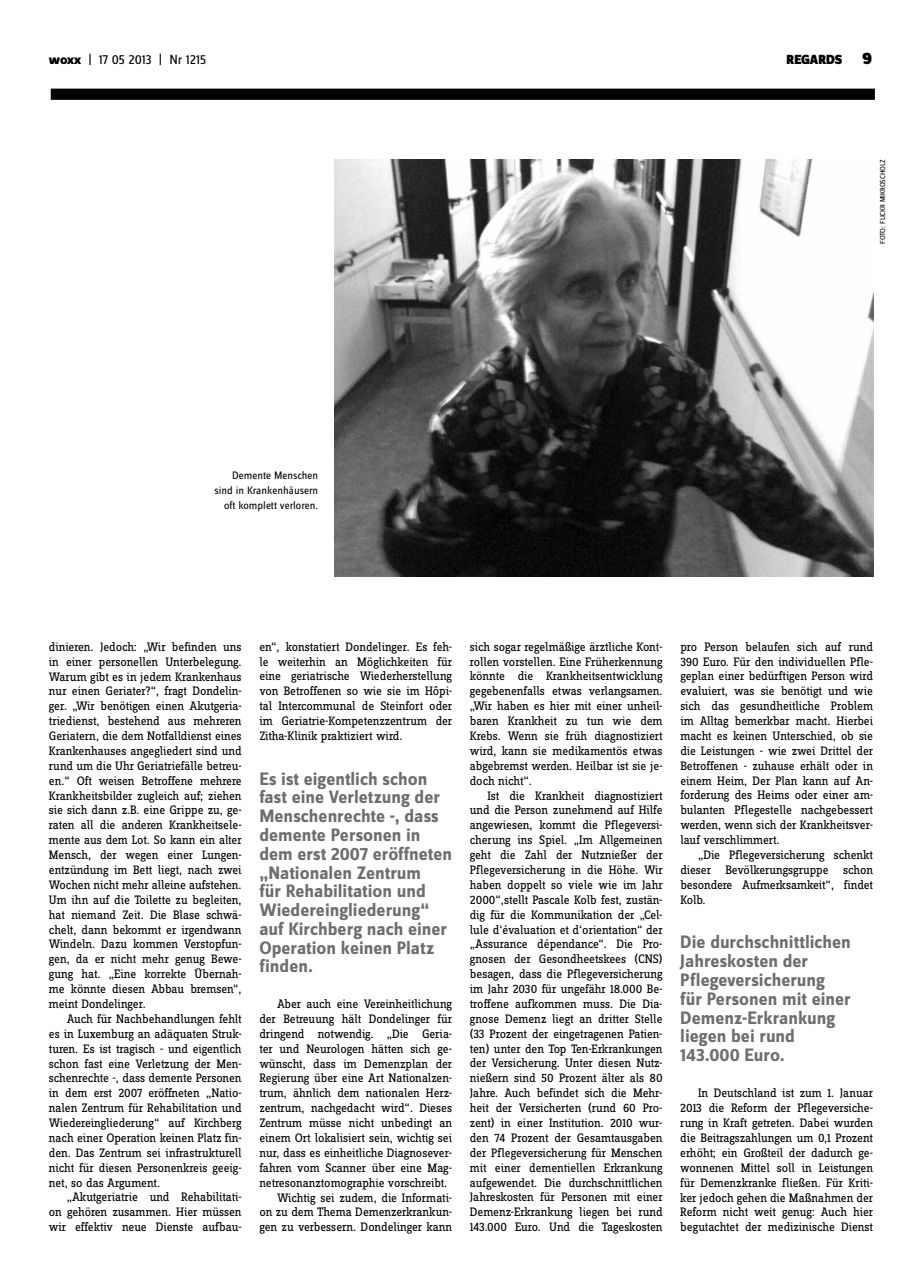
<style>
.page{position:relative;width:922px;height:1276px;background:#fff}
.page>*{position:absolute;margin:0;border:0;box-sizing:border-box;transform-origin:0 0}
.t1{font:700 18.75px/18.8px "Zine Sans Dis";color:#6d6e71}
.t2{font:13.75px "Zine Sans Dis";letter-spacing:-.01em;color:#000}
.t3{font:900 13.75px "Zine Sans Dis";letter-spacing:-.01em;color:#000}
.t4{font:12.75px/14.9px "Zine Slab Dis";letter-spacing:-.01em;color:#000;text-align:justify}
.t5{font:11.25px/14.9px "Zine Sans Dis";color:#000;text-align:right}
.t6{font:7.5px "Zine Sans Dis";color:#000}
.s1{font-weight:800}
.s2{font-size:17.5px}
</style>
<div class="page">
<div style="left:51px;top:89px;width:823px;height:11px;background:#000"></div>
<img style="left:334px;top:159px;width:538px;height:417px">
<p class="t2" style="left:49px;top:53px;width:159px"><span class="s1">woxx</span> | 17 05 2013 | Nr 1215</p>
<p class="t3" style="left:786px;top:53px;width:87px">REGARDS <span class="s2">9</span></p>
<p class="t6" style="left:878px;top:244px;width:85px;rotate:-90deg">FOTO: Flickr mikroscholz</p>
<p class="t5" style="left:214px;top:468px;width:105px">Demente Menschen sind in Krankenhäusern oft komplett verloren.</p>
<p class="t4" style="left:49px;top:640px;width:194px">dinieren. Jedoch: „Wir befinden uns in einer personellen Unterbelegung.<br>Warum gibt es in jedem Krankenhaus nur einen Geriater?“, fragt Dondelin&shy;ger. „Wir benötigen einen Akutgeria&shy;triedienst, bestehend aus mehreren Geriatern, die dem Notfalldienst eines Krankenhauses angegliedert sind und rund um die Uhr Geriatriefälle betreu&shy;en.“ Oft weisen Betroffene mehrere Krankheitsbilder zugleich auf; ziehen sie sich dann z.B. eine Grippe zu, ge&shy;raten all die anderen Krankheitsele&shy;mente aus dem Lot. So kann ein alter Mensch, der wegen einer Lungen&shy;entzündung im Bett liegt, nach zwei Wochen nicht mehr alleine aufstehen.<br>Um ihn auf die Toilette zu begleiten, hat niemand Zeit. Die Blase schwä&shy;chelt, dann bekommt er irgendwann Windeln. Dazu kommen Verstopfun&shy;gen, da er nicht mehr genug Bewe&shy;gung hat. „Eine korrekte Übernah&shy;me könnte diesen Abbau bremsen“, meint Dondelinger.</p>
<p class="t4" style="left:49px;top:1012px;width:194px;text-indent:18px">Auch für Nachbehandlungen fehlt es in Luxemburg an adäquaten Struk&shy;turen. Es ist tragisch - und eigentlich schon fast eine Verletzung der Men&shy;schenrechte -, dass demente Personen in dem erst 2007 eröffneten „Natio&shy;nalen Zentrum für Rehabilitation und Wiedereingliederung“ auf Kirchberg nach einer Operation keinen Platz fin&shy;den. Das Zentrum sei infrastrukturell nicht für diesen Personenkreis geeig&shy;net, so das Argument.</p>
<p class="t4" style="left:49px;top:1190px;width:194px;text-indent:18px">„Akutgeriatrie und Rehabilitati&shy;on gehören zusammen. Hier müssen wir effektiv neue Dienste aufbau-</p>
<p class="t4" style="left:259px;top:640px;width:194px">en“, konstatiert Dondelinger. Es feh&shy;le weiterhin an Möglichkeiten für eine geriatrische Wiederherstellung von Betroffenen so wie sie im Hôpi&shy;tal Intercommunal de Steinfort oder im Geriatrie-Kompetenzzentrum der Zitha-Klinik praktiziert wird.</p>
<p class="t1" style="left:259px;top:770px;width:194px">Es ist eigentlich schon fast eine Verletzung der<br>Menschenrechte -, dass demente Personen in dem erst 2007 eröffneten „Nationalen Zentrum<br>für Rehabilitation und<br>Wiedereingliederung“ auf Kirchberg nach einer<br>Operation keinen Platz finden.</p>
<p class="t4" style="left:277px;top:997px;width:176px">Aber auch eine Vereinheitlichung</p>
<p class="t4" style="left:259px;top:1012px;width:194px">der Betreuung hält Dondelinger für</p>
<p class="t4" style="left:259px;top:1027px;width:194px">dringend notwendig. „Die Geria-</p>
<p class="t4" style="left:259px;top:1041px;width:194px">ter und Neurologen hätten sich ge-</p>
<p class="t4" style="left:259px;top:1056px;width:194px">wünscht, dass im Demenzplan der</p>
<p class="t4" style="left:259px;top:1071px;width:194px">Regierung über eine Art Nationalzen-</p>
<p class="t4" style="left:259px;top:1086px;width:194px">trum, ähnlich dem nationalen Herz-</p>
<p class="t4" style="left:259px;top:1101px;width:194px">zentrum, nachgedacht wird“. Dieses</p>
<p class="t4" style="left:259px;top:1116px;width:194px">Zentrum müsse nicht unbedingt an</p>
<p class="t4" style="left:259px;top:1131px;width:194px">einem Ort lokalisiert sein, wichtig sei</p>
<p class="t4" style="left:259px;top:1146px;width:194px">nur, dass es einheitliche Diagnosever-</p>
<p class="t4" style="left:259px;top:1160px;width:194px">fahren vom Scanner über eine Mag-</p>
<p class="t4" style="left:259px;top:1175px;width:189px">netresonanztomographie vorschreibt.</p>
<p class="t4" style="left:277px;top:1190px;width:176px">Wichtig sei zudem, die Informati-</p>
<p class="t4" style="left:259px;top:1205px;width:194px">on zu dem Thema Demenzerkrankun-</p>
<p class="t4" style="left:259px;top:1220px;width:194px">gen zu verbessern. Dondelinger kann</p>
<p class="t4" style="left:469px;top:640px;width:194px">sich sogar regelmäßige ärztliche Kont&shy;rollen vorstellen. Eine Früherkennung könnte die Krankheitsentwicklung gegebenenfalls etwas verlangsamen. „Wir haben es hier mit einer unheil&shy;baren Krankheit zu tun wie dem Krebs. Wenn sie früh diagnostiziert wird, kann sie medikamentös etwas abgebremst werden. Heilbar ist sie je&shy;doch nicht“.</p>
<p class="t4" style="left:469px;top:788px;width:194px;text-indent:18px">Ist die Krankheit diagnostiziert und die Person zunehmend auf Hilfe angewiesen, kommt die Pflegeversi&shy;cherung ins Spiel. „Im Allgemeinen geht die Zahl der Nutznießer der Pflegeversicherung in die Höhe. Wir haben doppelt so viele wie im Jahr 2000“,stellt Pascale Kolb fest, zustän&shy;dig für die Kommunikation der „Cel&shy;lule d‘évaluation et d‘orientation“ der „Assurance dépendance“. Die Pro&shy;gnosen der Gesondheetskees (CNS) besagen, dass die Pflegeversicherung im Jahr 2030 für ungefähr 18.000 Be&shy;troffene aufkommen muss. Die Dia&shy;gnose Demenz liegt an dritter Stelle (33 Prozent der eingetragenen Patien&shy;ten) unter den Top Ten-Erkrankungen der Versicherung. Unter diesen Nutz&shy;nießern sind 50 Prozent älter als 80<br>Jahre. Auch befindet sich die Mehr&shy;heit der Versicherten (rund 60 Pro&shy;zent) in einer Institution. 2010 wur&shy;den 74 Prozent der Gesamtausgaben der Pflegeversicherung für Menschen mit einer dementiellen Erkrankung aufgewendet. Die durchschnittlichen Jahreskosten für Personen mit einer Demenz-Erkrankung liegen bei rund 143.000 Euro. Und die Tageskosten</p>
<p class="t4" style="left:680px;top:640px;width:194px">pro Person belaufen sich auf rund 390 Euro. Für den individuellen Pfle&shy;geplan einer bedürftigen Person wird evaluiert, was sie benötigt und wie sich das gesundheitliche Problem im Alltag bemerkbar macht. Hierbei macht es keinen Unterschied, ob sie die Leistungen - wie zwei Drittel der Betroffenen - zuhause erhält oder in einem Heim, Der Plan kann auf An&shy;forderung des Heims oder einer am&shy;bulanten Pflegestelle nachgebessert werden, wenn sich der Krankheitsver&shy;lauf verschlimmert.</p>
<p class="t4" style="left:680px;top:848px;width:194px;text-indent:18px">„Die Pflegeversicherung schenkt dieser Bevölkerungsgruppe schon besondere Aufmerksamkeit“, findet Kolb.</p>
<h1 class="t1" style="left:680px;top:934px;width:172px">Die durchschnittlichen<br>Jahreskosten der<br>Pflegeversicherung für Personen mit einer<br>Demenz-Erkrankung liegen bei rund<br>143.000 Euro.</h1>
<p class="t4" style="left:680px;top:1086px;width:194px;text-indent:18px">In Deutschland ist zum 1. Januar 2013 die Reform der Pflegeversiche&shy;rung in Kraft getreten. Dabei wurden die Beitragszahlungen um 0,1 Prozent erhöht; ein Großteil der dadurch ge&shy;wonnenen Mittel soll in Leistungen für Demenzkranke fließen. Für Kriti&shy;ker jedoch gehen die Maßnahmen der Reform nicht weit genug: Auch hier begutachtet der medizinische Dienst</p>
</div>
